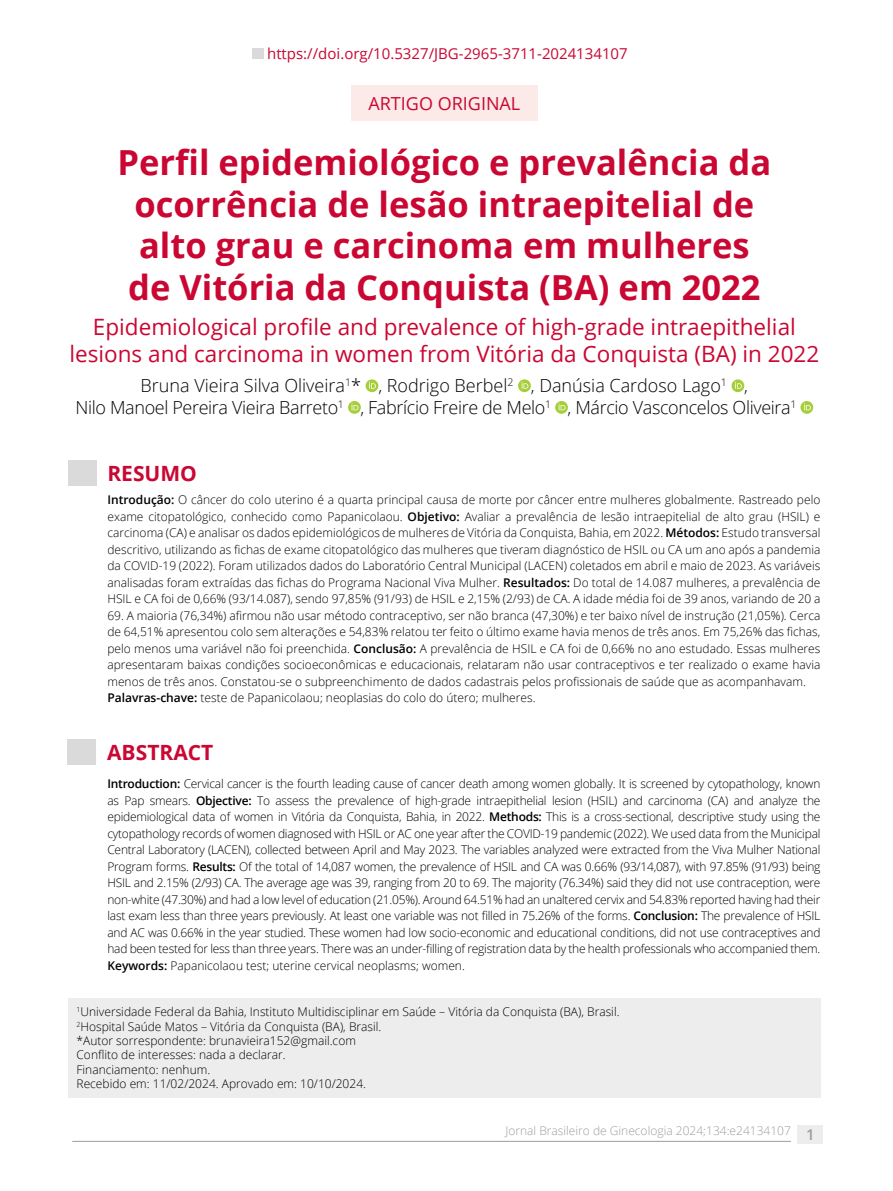
<style>
.page{position:relative;width:893px;height:1191px;background:#fff}
.page>*{position:absolute;margin:0;border:0;box-sizing:border-box;transform-origin:0 0}
.t1{font:700 34.5px/41.4px "Open Sans";color:#ca0732;text-align:center}
.t2{font:22.5px/27px "Open Sans";color:#ca0732;text-align:center}
.t3{font:700 21px "Open Sans";color:#ca0732}
.t4{font:300 18px/21.6px "Open Sans";letter-spacing:-.02em;color:#000}
.t5{font:18px "Open Sans";color:#ca0732}
.t6{font:15px "Open Sans";color:#ca0732}
.t7{font:600 15px "Open Sans";color:#9d9d9c}
.t8{font:300 12px/16.5px "Open Sans";color:#000}
.t9{font:300 12px "Open Sans";color:#9d9d9c}
.s1{font-weight:600}
</style>
<div class="page">
<div style="left:797px;top:1125px;width:26px;height:18px;background:#ededed"></div>
<hr style="left:72px;top:1141px;width:719px;height:1px;background:#9d9d9c">
<div style="left:68px;top:998px;width:753px;height:99px;background:#ededed"></div>
<div style="left:366px;top:379px;width:12px;height:13px;background:#a6ce39;border-radius:50%"></div>
<svg style="left:369px;top:382px;width:7px;height:7px"></svg>
<svg style="left:518px;top:379px;width:13px;height:13px"></svg>
<svg style="left:521px;top:382px;width:7px;height:7px"></svg>
<svg style="left:731px;top:379px;width:13px;height:13px"></svg>
<svg style="left:735px;top:382px;width:7px;height:7px"></svg>
<svg style="left:348px;top:401px;width:13px;height:13px"></svg>
<svg style="left:351px;top:403px;width:7px;height:7px"></svg>
<svg style="left:555px;top:401px;width:13px;height:13px"></svg>
<svg style="left:559px;top:403px;width:6px;height:7px"></svg>
<svg style="left:800px;top:401px;width:13px;height:13px"></svg>
<svg style="left:804px;top:403px;width:7px;height:7px"></svg>
<div style="left:68px;top:739px;width:28px;height:26px;background:#dadada"></div>
<div style="left:68px;top:460px;width:28px;height:25px;background:#dadada"></div>
<div style="left:252px;top:49px;width:12px;height:10px;background:#dadada"></div>
<div style="left:351px;top:85px;width:186px;height:35px;background:#fbeae8"></div>
<p class="t6" style="left:267px;top:44px;width:362px">https://doi.org/10.5327/JBG-2965-3711-2024134107</p>
<h3 class="t5" style="left:368px;top:91px;width:153px">ARTIGO ORIGINAL</h3>
<h1 class="t1" style="left:117px;top:141px;width:655px">Perfil epidemiológico e prevalência da ocorrência de lesão intraepitelial de alto grau e carcinoma em mulheres de Vitória da Conquista (BA) em 2022</h1>
<h2 class="t2" style="left:69px;top:313px;width:751px">Epidemiological profile and prevalence of high-grade intraepithelial lesions and carcinoma in women from Vitória da Conquista (BA) in 2022</h2>
<h3 class="t4" style="left:76px;top:374px;width:722px;text-indent:65px">Bruna Vieira Silva Oliveira<sup>1</sup>* , Rodrigo Berbel<sup>2</sup> , Danúsia Cardoso Lago<sup>1</sup> ,<br>Nilo Manoel Pereira Vieira Barreto<sup>1</sup> , Fabrício Freire de Melo<sup>1</sup> , Márcio Vasconcelos Oliveira<sup>1</sup></h3>
<h3 class="t3" style="left:107px;top:458px;width:91px">RESUMO</h3>
<p class="t8" style="left:107px;top:491px;width:714px;text-align:justify"><span class="s1">Introdução:</span> O câncer do colo uterino é a quarta principal causa de morte por câncer entre mulheres globalmente. Rastreado pelo exame citopatológico, conhecido como Papanicolaou. <span class="s1">Objetivo:</span> Avaliar a prevalência de lesão intraepitelial de alto grau (HSIL) e carcinoma (CA) e analisar os dados epidemiológicos de mulheres de Vitória da Conquista, Bahia, em 2022. <span class="s1">Métodos:</span> Estudo transversal descritivo, utilizando as fichas de exame citopatológico das mulheres que tiveram diagnóstico de HSIL ou CA um ano após a pandemia da COVID-19 (2022). Foram utilizados dados do Laboratório Central Municipal (LACEN) coletados em abril e maio de 2023. As variáveis analisadas foram extraídas das fichas do Programa Nacional Viva Mulher. <span class="s1">Resultados:</span> Do total de 14.087 mulheres, a prevalência de HSIL e CA foi de 0,66% (93/14.087), sendo 97,85% (91/93) de HSIL e 2,15% (2/93) de CA. A idade média foi de 39 anos, variando de 20 a</p>
<p class="t8" style="left:107px;top:607px;width:714px">69. A maioria (76,34%) afirmou não usar método contraceptivo, ser não branca (47,30%) e ter baixo nível de instrução (21,05%). Cerca de 64,51% apresentou colo sem alterações e 54,83% relatou ter feito o último exame havia menos de três anos. Em 75,26% das fichas, pelo menos uma variável não foi preenchida. <span class="s1">Conclusão:</span> A prevalência de HSIL e CA foi de 0,66% no ano estudado. Essas mulheres apresentaram baixas condições socioeconômicas e educacionais, relataram não usar contraceptivos e ter realizado o exame havia menos de três anos. Constatou-se o subpreenchimento de dados cadastrais pelos profissionais de saúde que as acompanhavam.<br><span class="s1">Palavras-chave:</span> teste de Papanicolaou; neoplasias do colo do útero; mulheres.</p>
<h3 class="t3" style="left:107px;top:738px;width:108px">ABSTRACT</h3>
<p class="t8" style="left:107px;top:775px;width:715px;text-align:justify"><span class="s1">Introduction:</span> Cervical cancer is the fourth leading cause of cancer death among women globally. It is screened by cytopathology, known as Pap smears. <span class="s1">Objective:</span> To assess the prevalence of high-grade intraepithelial lesion (HSIL) and carcinoma (CA) and analyze the epidemiological data of women in Vitória da Conquista, Bahia, in 2022. <span class="s1">Methods:</span> This is a cross-sectional, descriptive study using the cytopathology records of women diagnosed with HSIL or AC one year after the COVID-19 pandemic (2022). We used data from the Municipal Central Laboratory (LACEN), collected between April and May 2023. The variables analyzed were extracted from the Viva Mulher National Program forms. <span class="s1">Results:</span> Of the total of 14,087 women, the prevalence of HSIL and CA was 0.66% (93/14,087), with 97.85% (91/93) being HSIL and 2.15% (2/93) CA. The average age was 39, ranging from 20 to 69. The majority (76.34%) said they did not use contraception, were non-white (47.30%) and had a low level of education (21.05%). Around 64.51% had an unaltered cervix and 54.83% reported having had their last exam less than three years previously. At least one variable was not filled in 75.26% of the forms. <span class="s1">Conclusion:</span> The prevalence of HSIL and AC was 0.66% in the year studied. These women had low socio-economic and educational conditions, did not use contraceptives and had been tested for less than three years. There was an under-filling of registration data by the health professionals who accompanied them.<br><span class="s1">Keywords:</span> Papanicolaou test; uterine cervical neoplasms; women.</p>
<p class="t8" style="left:77px;top:1004px;width:544px;line-height:14.4px"><sup>1</sup>Universidade Federal da Bahia, Instituto Multidisciplinar em Saúde – Vitória da Conquista (BA), Brasil.<br><sup>2</sup>Hospital Saúde Matos – Vitória da Conquista (BA), Brasil.<br>*Autor sorrespondente: brunavieira152@gmail.com<br>Conflito de interesses: nada a declarar.<br>Financiamento: nenhum.<br>Recebido em: 11/02/2024. Aprovado em: 10/10/2024.</p>
<p class="t9" style="left:505px;top:1122px;width:287px">Jornal Brasileiro de Ginecologia 2024;134:e24134107</p>
<p class="t7" style="left:806px;top:1124px;width:10px">1</p>
</div>
